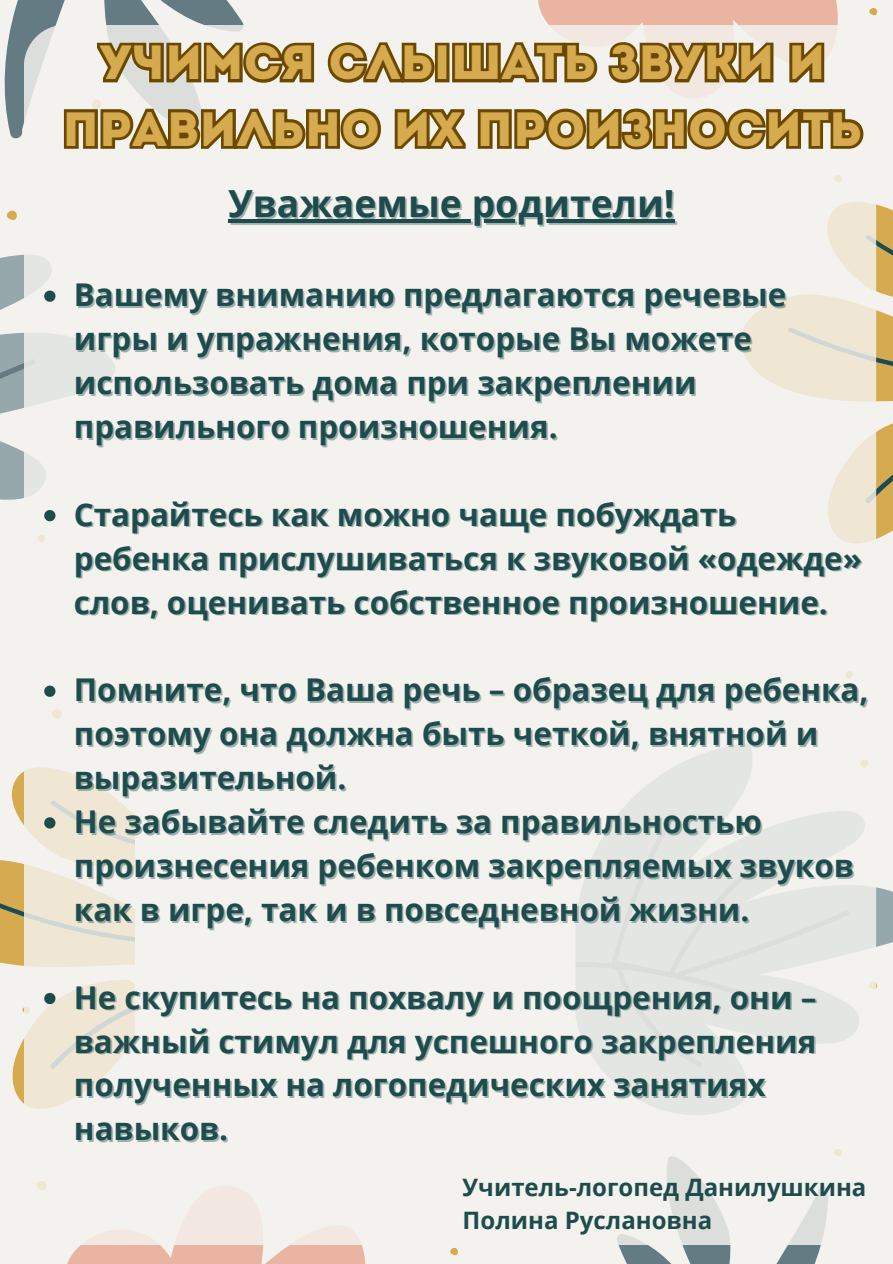
<style>
.page{position:relative;width:893px;height:1264px;background:#fff}
.page>*{position:absolute;margin:0;border:0;box-sizing:border-box;transform-origin:0 0}
.t1{font:48px/66.3px "Intro";color:#d6aa4e;text-align:center}
.t2{font:700 37.35px "Open Sans";color:#1e4c4c}
.t3{font:700 31.35px "Open Sans";color:#1e4c4c}
.t4{font:700 24px/32.7px "Open Sans";color:#1e4c4c}
</style>
<div class="page">
<img style="left:0;top:526px;width:892px;height:737px">
<svg style="left:0;top:0;width:892px;height:526px;background:#e3ddd2"></svg>
<svg style="left:44px;top:685px;width:11px;height:12px"></svg>
<svg style="left:0;top:799px;width:149px;height:464px;background:#eee7da"></svg>
<p class="t1" style="left:63px;top:34px;width:801px">Учимся слышать звуки и правильно их произносить</p>
<p class="t2" style="left:228px;top:177px;width:447px">Уважаемые родители!</p>
<p class="t3" style="left:74px;top:273px;width:713px">Вашему вниманию предлагаются речевые</p>
<p class="t3" style="left:74px;top:317px;width:679px">игры и упражнения, которые Вы можете</p>
<p class="t3" style="left:74px;top:360px;width:624px">использовать дома при закреплении</p>
<h1 class="t3" style="left:74px;top:404px;width:485px">правильного произношения.</h1>
<h2 class="t3" style="left:74px;top:492px;width:664px">Старайтесь как можно чаще побуждать</h2>
<p class="t3" style="left:74px;top:536px;width:789px">ребенка прислушиваться к звуковой «одежде»</p>
<p class="t3" style="left:74px;top:580px;width:755px">слов, оценивать собственное произношение.</p>
<p class="t3" style="left:74px;top:668px;width:796px">Помните, что Ваша речь – образец для ребенка,</p>
<p class="t3" style="left:74px;top:711px;width:745px">поэтому она должна быть четкой, внятной и</p>
<p class="t3" style="left:74px;top:755px;width:274px">выразительной.</p>
<p class="t3" style="left:74px;top:799px;width:689px">Не забывайте следить за правильностью</p>
<p class="t3" style="left:74px;top:843px;width:781px">произнесения ребенком закрепляемых звуков</p>
<p class="t3" style="left:74px;top:887px;width:676px">как в игре, так и в повседневной жизни.</p>
<p class="t3" style="left:74px;top:975px;width:744px">Не скупитесь на похвалу и поощрения, они –</p>
<p class="t3" style="left:74px;top:1019px;width:743px">важный стимул для успешного закрепления</p>
<p class="t3" style="left:74px;top:1062px;width:693px">полученных на логопедических занятиях</p>
<p class="t3" style="left:74px;top:1106px;width:156px">навыков.</p>
<p class="t4" style="left:462px;top:1170px;width:405px">Учитель-логопед Данилушкина<br>Полина Руслановна</p>
</div>
